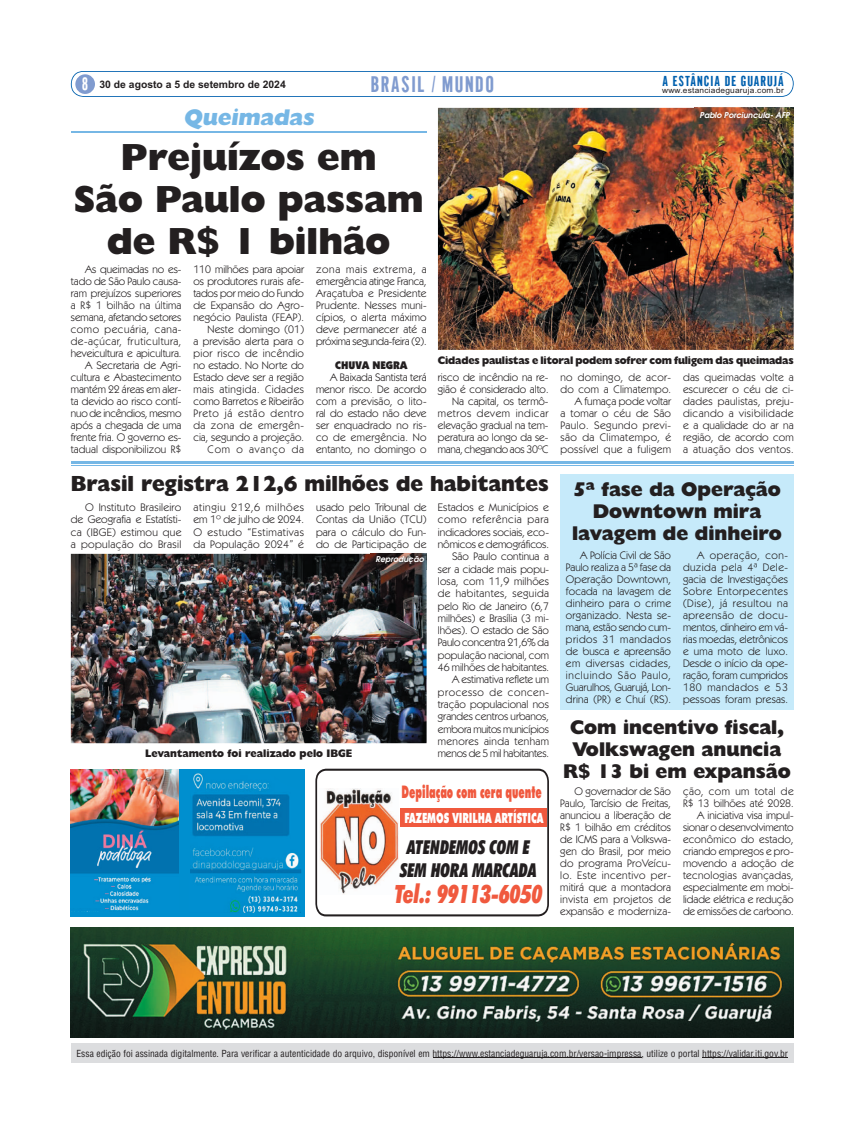
<style>
.page{position:relative;width:865px;height:1134px;background:#fff}
.page>*{position:absolute;margin:0;border:0;box-sizing:border-box;transform-origin:0 0}
.t1{font:800 38px/42px "Humanist 521 BT";color:#231f20;text-align:center}
.t2{font:italic 900 condensed 25.3px "Futura BT";color:#f0593e;scale:.87 1}
.t3{font:800 22.8px "Humanist 521 BT";color:#76b7e5}
.t4{font:800 22px "Humanist 521 BT";color:#231f20}
.t5{font:21.9px "Gothic CG No 1";letter-spacing:.075em;color:#809bcf}
.t6{font:800 20px/22px "Humanist 521 BT";color:#231f20;text-align:center}
.t7{font:italic 900 condensed 19.2px/22.3px "Futura BT";color:#231f20;text-align:center;scale:.87 1}
.t8{font:900 17.4px "Futura BT";color:#f0593e;scale:.56 1}
.t9{font:17.3px "Gothic CG No 1";color:#fff}
.t10{font:900 14.1px "Futura BT";color:#fff;scale:.64 1}
.t11{font:14px "Gothic CG No 1";letter-spacing:.075em;color:#0160ae}
.t12{font:11px/12px "Kabel IT Cby BT";color:#231f20;text-align:justify}
.t13{font:11px/12px "Kabel IT Cby BT";letter-spacing:.03em;color:#231f20;text-align:right}
.t14{font:800 11px "Humanist 521 BT";letter-spacing:-.015em;color:#231f20;scale:.96 1}
.t15{font:900 11px "Kabel IT Cby BT";color:#231f20}
.t16{font:700 10.4px "Arial";color:#231f20}
.t17{font:9.5px "Switzerland Condensed";color:#231f20}
.t18{font:italic 700 8px "Avalon";color:#fff}
.t19{font:7.9px "Arial";letter-spacing:.025em;color:#231f20;scale:1.06 1}
</style>
<div class="page">
<svg style="left:315px;top:769px;width:234px;height:147px"></svg>
<img style="left:319px;top:789px;width:80px;height:105px">
<div style="left:400px;top:808px;width:147px;height:19px;background:#f0593e"></div>
<div style="left:71px;top:770px;width:233px;height:146px;background:#008fcf"></div>
<img style="left:71px;top:770px;width:107px;height:142px">
<img style="left:189px;top:875px;width:111px;height:38px">
<img style="left:190px;top:773px;width:111px;height:100px">
<img style="left:71px;top:554px;width:356px;height:189px">
<svg style="left:71px;top:71px;width:723px;height:26px"></svg>
<div style="left:75px;top:74px;width:20px;height:20px;background:#809bcf;border-radius:50%"></div>
<div style="left:71px;top:1043px;width:723px;height:20px;background:#dcdddf"></div>
<hr style="left:433px;top:1057px;width:208px;height:1px;background:#231f20">
<hr style="left:702px;top:1057px;width:86px;height:1px;background:#231f20">
<img style="left:71px;top:928px;width:723px;height:110px">
<img style="left:438px;top:108px;width:356px;height:242px">
<img style="left:694px;top:107px;width:100px;height:1px">
<img style="left:694px;top:108px;width:100px;height:16px">
<hr style="left:71px;top:461px;width:723px;height:3px;background:#76b7e5">
<hr style="left:71px;top:465px;width:723px;height:1px;background:#76b7e5">
<img style="left:370px;top:553px;width:57px;height:1px">
<img style="left:370px;top:554px;width:57px;height:15px">
<div style="left:560px;top:474px;width:234px;height:236px;background:#c6eafa"></div>
<hr style="left:71px;top:131px;width:356px;height:2px;background:#76b7e5">
<h3 class="t9" style="left:82px;top:78px;width:7px">8</h3>
<p class="t16" style="left:100px;top:80px;width:188px">30 de agosto a 5 de setembro de 2024</p>
<h3 class="t5" style="left:371px;top:76px;width:125px">BRASIL / MUNDO</h3>
<p class="t11" style="left:663px;top:76px;width:123px">A ESTÂNCIA DE GUARUJÁ</p>
<p class="t19" style="left:662px;top:87px;width:116px">www.estanciadeguaruja.com.br</p>
<h3 class="t3" style="left:183px;top:110px;width:135px">Queimadas</h3>
<p class="t18" style="left:700px;top:112px;width:92px">Pablo Porciuncula- AFP</p>
<h1 class="t1" style="left:74px;top:140px;width:351px">Prejuízos em<br>São Paulo passam de R$ 1 bilhão</h1>
<p class="t12" style="left:71px;top:264px;width:112px;text-align:right">As queimadas no es&shy;tado de São Paulo causa&shy;ram prejuízos superiores a R$ 1 bilhão na última semana, afetando setores como pecuária, cana&shy;de-açúcar, fruticultura, heveicultura e apicultura.<br>A Secretaria de Agri&shy;cultura e Abastecimento mantém 22 áreas em aler&shy;ta devido ao risco contí&shy;nuo de incêndios, mesmo após a chegada de uma frente fria. O governo es&shy;tadual disponibilizou R$</p>
<p class="t12" style="left:193px;top:264px;width:112px;text-align:right">110 milhões para apoiar os produtores rurais afe&shy;tados por meio do Fundo de Expansão do Agro&shy;negócio Paulista (FEAP).<br>Neste domingo (01)<br>a previsão alerta para o pior risco de incêndio no estado. No Norte do<br>Estado deve ser a região mais atingida. Cidades como Barretos e Ribeirão<br>Preto já estão dentro da zona de emergên&shy;cia, segundo a projeção.<br>Com o avanço da</p>
<p class="t12" style="left:316px;top:264px;width:112px">zona mais extrema, a emergência atinge Franca, Araçatuba e Presidente Prudente. Nesses muni&shy;cípios, o alerta máximo deve permanecer até a próxima segunda-feira (2).</p>
<p class="t15" style="left:335px;top:361px;width:74px">CHUVA NEGRA</p>
<p class="t12" style="left:316px;top:372px;width:112px;text-indent:14px">A Baixada Santista terá menor risco. De acordo com a previsão, o lito&shy;ral do estado não deve ser enquadrado no ris&shy;co de emergência. No entanto, no domingo o</p>
<p class="t14" style="left:438px;top:356px;width:372px">Cidades paulistas e litoral podem sofrer com fuligem das queimadas</p>
<p class="t12" style="left:438px;top:372px;width:112px;text-align:right">risco de incêndio na re&shy;gião é considerado alto.<br>Na capital, os termô&shy;metros devem indicar elevação gradual na tem&shy;peratura ao longo da se&shy;mana, chegando aos 30ºC</p>
<p class="t13" style="left:561px;top:372px;width:112px">no domingo, de acor&shy;do com a Climatempo.<br>A fumaça pode voltar<br>a tomar o céu de São<br>Paulo. Segundo previ&shy;são da Climatempo, é possível que a fuligem</p>
<p class="t12" style="left:683px;top:372px;width:112px">das queimadas volte a escurecer o céu de ci&shy;dades paulistas, preju&shy;dicando a visibilidade e a qualidade do ar na região, de acordo com a atuação dos ventos.</p>
<h3 class="t4" style="left:71px;top:476px;width:480px">Brasil registra 212,6 milhões de habitantes</h3>
<h3 class="t6" style="left:572px;top:481px;width:211px">5ª fase da Operação<br>Downtown mira lavagem de dinheiro</h3>
<p class="t12" style="left:438px;top:502px;width:113px;line-height:12.3px;text-align:right">Estados e Municípios e como referência para indicadores sociais, eco&shy;nômicos e demográficos.<br>São Paulo continua a ser a cidade mais popu&shy;losa, com 11,9 milhões de habitantes, seguida pelo Rio de Janeiro (6,7 milhões) e Brasília (3 mi&shy;lhões). O estado de São<br>Paulo concentra 21,6% da população nacional, com<br>46 milhões de habitantes.<br>A estimativa reflete um processo de concen&shy;tração populacional nos grandes centros urbanos, embora muitos municípios menores ainda tenham menos de 5 mil habitantes.</p>
<p class="t12" style="left:71px;top:502px;width:112px;line-height:12.3px;text-indent:14px">O Instituto Brasileiro de Geografia e Estatísti&shy;ca (IBGE) estimou que a população do Brasil</p>
<p class="t12" style="left:193px;top:502px;width:112px;line-height:12.3px">atingiu 212,6 milhões em 1º de julho de 2024.<br>O estudo “Estimativas da População 2024” é</p>
<p class="t12" style="left:316px;top:502px;width:112px;line-height:12.3px">usado pelo Tribunal de Contas da União (TCU) para o cálculo do Fun&shy;do de Participação de</p>
<p class="t18" style="left:375px;top:556px;width:50px">Reprodução</p>
<p class="t12" style="left:566px;top:550px;width:107px;text-indent:14px">A Polícia Civil de São Paulo realiza a 5ª fase da Operação Downtown, focada na lavagem de dinheiro para o crime organizado. Nesta se&shy;mana, estão sendo cum&shy;pridos 31 mandados de busca e apreensão em diversas cidades, incluindo São Paulo, Guarulhos, Guarujá, Lon&shy;drina (PR) e Chuí (RS).</p>
<p class="t12" style="left:683px;top:550px;width:107px;text-indent:14px">A operação, con&shy;duzida pela 4ª Dele&shy;gacia de Investigações Sobre Entorpecentes (Dise), já resultou na apreensão de docu&shy;mentos, dinheiro em vá&shy;rias moedas, eletrônicos e uma moto de luxo.<br>Desde o início da ope&shy;ração, foram cumpridos 180 mandados e 53 pessoas foram presas.</p>
<h3 class="t6" style="left:563px;top:718px;width:229px">Com incentivo fiscal,<br>Volkswagen anuncia<br>R$ 13 bi em expansão</h3>
<p class="t14" style="left:145px;top:750px;width:217px">Levantamento foi realizado pelo IBGE</p>
<h3 class="t8" style="left:402px;top:784px;width:252px">Depilação com cera quente</h3>
<p class="t10" style="left:404px;top:813px;width:219px">FAZEMOS VIRILHA ARTÍSTICA</p>
<p class="t12" style="left:560px;top:786px;width:112px;text-indent:14px">O governador de São Paulo, Tarcísio de Freitas, anunciou a liberação de R$ 1 bilhão em créditos de ICMS para a Volkswa&shy;gen do Brasil, por meio do programa ProVeícu&shy;lo. Este incentivo per&shy;mitirá que a montadora invista em projetos de expansão e moderniza-</p>
<p class="t12" style="left:683px;top:786px;width:112px;text-align:right">ção, com um total de<br>R$ 13 bilhões até 2028.<br>A iniciativa visa impul&shy;sionar o desenvolvimento econômico do estado, criando empregos e pro&shy;movendo a adoção de tecnologias avançadas, especialmente em mobi&shy;lidade elétrica e redução de emissões de carbono.</p>
<h3 class="t7" style="left:400px;top:838px;width:158px">ATENDEMOS COM E<br>SEM HORA MARCADA</h3>
<h2 class="t2" style="left:394px;top:883px;width:172px">Tel.: 99113-6050</h2>
<p class="t17" style="left:77px;top:1049px;width:713px">Essa edição foi assinada digitalmente. Para verificar a autenticidade do arquivo, disponível em https://www.estanciadeguaruja.com.br/versao-impressa, utilize o portal https://validar.iti.gov.br</p>
</div>
